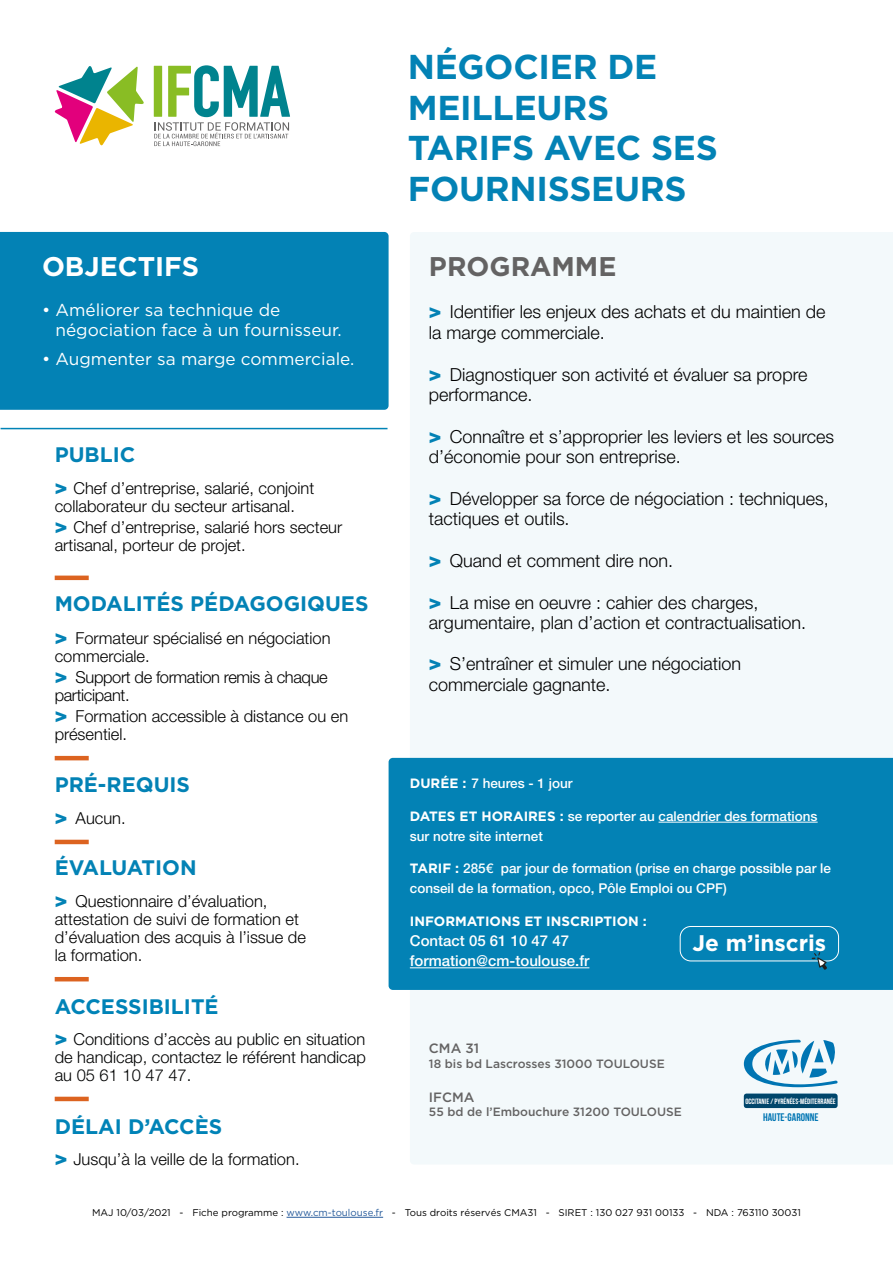
<style>
.page{position:relative;width:893px;height:1263px;background:#fff}
.page>*{position:absolute;margin:0;border:0;box-sizing:border-box;transform-origin:0 0}
.t1{font:700 34.5px/40.5px "Gotham";letter-spacing:-.01em;color:#0382b5}
.t2{font:700 27px "Gotham";color:#fff}
.t3{font:700 27px "Gotham";color:#646363}
.t4{font:700 22.5px "Gotham";color:#fff}
.t5{font:700 21px "Gotham";color:#0382b5}
.t6{font:700 21px "Gotham";color:#0083b7}
.t7{font:300 18px/20.2px "Helvetica Neue LT Pro";color:#000}
.t8{font:17.25px/20.2px "Gotham";color:#fff}
.t9{font:300 16.5px/18px "Helvetica Neue LT Pro";color:#000}
.t10{font:300 16.5px/18px "Helvetica Neue LT Pro";color:#010202;text-align:justify}
.t11{font:300 16.5px/18px "Helvetica Neue LT Pro";letter-spacing:-.025em;color:#000}
.t12{font:500 15px/20.2px "Helvetica Neue LT Pro";color:#fff}
.t13{font:500 13.5px/20.2px "Helvetica Neue LT Pro";color:#fff}
.t14{font:700 13.5px "Gotham";color:#fff}
.t15{font:500 13.5px "Gotham";color:#646363}
.t16{font:500 12px "Gotham";color:#646363}
.t17{font:700 10.95px "Bebas Neue";color:#0075b3}
.t18{font:9.75px "Gotham";color:#000}
.t19{font:700 7.65px "Bebas Neue";color:#fff}
.s1{font-weight:800;font-size:21px;color:#0382b5}
.s2{font-family:"Gotham";font-weight:700}
.s3{color:#275b9b}
</style>
<div class="page">
<div style="left:410px;top:232px;width:483px;height:932px;background:#f3f9fb"></div>
<svg style="left:154px;top:65px;width:136px;height:81px"></svg>
<svg style="left:54px;top:66px;width:90px;height:80px"></svg>
<div style="left:0;top:232px;width:389px;height:178px;background:#0382b5"></div>
<hr style="left:55px;top:1097px;width:34px;height:4px;background:#dc6320">
<hr style="left:55px;top:977px;width:34px;height:4px;background:#dc6320">
<div style="left:389px;top:758px;width:504px;height:232px;background:#0382b5"></div>
<div style="left:410px;top:776px;width:429px;height:190px;background:#0382b5"></div>
<hr style="left:659px;top:822px;width:159px;height:1px;background:#fff">
<hr style="left:410px;top:967px;width:179px;height:1px;background:#fff">
<hr style="left:55px;top:840px;width:34px;height:4px;background:#dc6320">
<hr style="left:55px;top:756px;width:34px;height:4px;background:#dc6320">
<hr style="left:55px;top:576px;width:34px;height:4px;background:#dc6320">
<hr style="left:1px;top:428px;width:386px;height:1px;background:#0083b6">
<div style="left:744px;top:1094px;width:93px;height:14px;background:#00466b;border-radius:3px"></div>
<svg style="left:744px;top:1040px;width:94px;height:47px"></svg>
<hr style="left:287px;top:1217px;width:96px;height:1px;background:#275b9b">
<div style="left:680px;top:926px;width:159px;height:35px;border:1px solid #fff;border-radius:11px"></div>
<svg style="left:812px;top:952px;width:15px;height:17px"></svg>
<h1 class="t1" style="left:408px;top:46px;width:312px">NÉGOCIER DE<br>MEILLEURS<br>TARIFS AVEC SES<br>FOURNISSEURS</h1>
<h2 class="t2" style="left:42px;top:251px;width:159px">OBJECTIFS</h2>
<h2 class="t3" style="left:429px;top:251px;width:189px">PROGRAMME</h2>
<p class="t8" style="left:55px;top:299px;width:288px;text-indent:-13px">• Améliorer sa technique de négociation face à un fournisseur.</p>
<p class="t8" style="left:42px;top:348px;width:314px">• Augmenter sa marge commerciale.</p>
<p class="t5" style="left:55px;top:443px;width:82px">PUBLIC</p>
<p class="t9" style="left:55px;top:479px;width:261px"><span class="s1">&gt;</span> Chef d’entreprise, salarié, conjoint collaborateur du secteur artisanal.</p>
<p class="t9" style="left:55px;top:518px;width:289px"><span class="s1">&gt;</span> Chef d’entreprise, salarié hors secteur artisanal, porteur de projet.</p>
<p class="t5" style="left:55px;top:592px;width:315px">MODALITÉS PÉDAGOGIQUES</p>
<p class="t9" style="left:55px;top:629px;width:277px"><span class="s1">&gt;</span> Formateur spécialisé en négociation commerciale.</p>
<p class="t11" style="left:55px;top:668px;width:274px"><span class="s1">&gt;</span> Support de formation remis à chaque participant.</p>
<p class="t9" style="left:55px;top:707px;width:295px"><span class="s1">&gt;</span> Formation accessible à distance ou en présentiel.</p>
<p class="t5" style="left:55px;top:772px;width:137px">PRÉ-REQUIS</p>
<p class="t9" style="left:55px;top:809px;width:73px"><span class="s1">&gt;</span> Aucun.</p>
<p class="t5" style="left:55px;top:856px;width:144px">ÉVALUATION</p>
<p class="t9" style="left:55px;top:892px;width:253px"><span class="s1">&gt;</span> Questionnaire d’évaluation, attestation de suivi de formation et d’évaluation des acquis à l’issue de la formation.</p>
<p class="t6" style="left:55px;top:993px;width:165px">ACCESSIBILITÉ</p>
<p class="t10" style="left:55px;top:1030px;width:313px"><span class="s1">&gt;</span> Conditions d’accès au public en situation de handicap, contactez le référent handicap au 05 61 10 47 47.</p>
<p class="t6" style="left:55px;top:1112px;width:169px">DÉLAI D’ACCÈS</p>
<p class="t9" style="left:55px;top:1149px;width:246px"><span class="s1">&gt;</span> Jusqu’à la veille de la formation.</p>
<p class="t7" style="left:429px;top:302px;width:398px"><span class="s1">&gt;</span> Identifier les enjeux des achats et du maintien de la marge commerciale.</p>
<p class="t7" style="left:429px;top:364px;width:380px"><span class="s1">&gt;</span> Diagnostiquer son activité et évaluer sa propre performance.</p>
<p class="t7" style="left:429px;top:426px;width:407px"><span class="s1">&gt;</span> Connaître et s’approprier les leviers et les sources d’économie pour son entreprise.</p>
<p class="t7" style="left:429px;top:488px;width:401px"><span class="s1">&gt;</span> Développer sa force de négociation : techniques, tactiques et outils.</p>
<p class="t7" style="left:429px;top:550px;width:246px"><span class="s1">&gt;</span> Quand et comment dire non.</p>
<p class="t7" style="left:429px;top:592px;width:379px"><span class="s1">&gt;</span> La mise en oeuvre : cahier des charges, argumentaire, plan d’action et contractualisation.</p>
<p class="t7" style="left:429px;top:653px;width:314px"><span class="s1">&gt;</span> S’entraîner et simuler une négociation commerciale gagnante.</p>
<p class="t13" style="left:410px;top:773px;width:164px"><span class="s2">DURÉE :</span> 7 heures - 1 jour</p>
<p class="t13" style="left:410px;top:806px;width:409px"><span class="s2">DATES ET HORAIRES :</span> se reporter au calendrier des formations sur notre site internet</p>
<p class="t13" style="left:410px;top:859px;width:423px;line-height:19.5px"><span class="s2">TARIF :</span> 285€ par jour de formation (prise en charge possible par le conseil de la formation, opco, Pôle Emploi ou CPF)</p>
<p class="t14" style="left:410px;top:912px;width:239px">INFORMATIONS ET INSCRIPTION :</p>
<p class="t12" style="left:410px;top:930px;width:181px">Contact 05 61 10 47 47 formation@cm-toulouse.fr</p>
<p class="t4" style="left:692px;top:930px;width:135px">Je m’inscris</p>
<p class="t15" style="left:429px;top:1041px;width:52px">CMA 31</p>
<p class="t16" style="left:429px;top:1056px;width:237px">18 bis bd Lascrosses 31000 TOULOUSE</p>
<p class="t15" style="left:429px;top:1089px;width:47px">IFCMA</p>
<p class="t16" style="left:429px;top:1105px;width:254px">55 bd de l’Embouchure 31200 TOULOUSE</p>
<p class="t19" style="left:745px;top:1097px;width:92px">OCCITANIE / PYRÉNÉES-MÉDITERRANÉE</p>
<p class="t17" style="left:763px;top:1111px;width:57px">HAUTE-GARONNE</p>
<p class="t18" style="left:92px;top:1207px;width:710px">MAJ 10/03/2021 - Fiche programme : <span class="s3">www.cm-toulouse.fr</span> - Tous droits réservés CMA31 - SIRET : 130 027 931 00133 - NDA : 763110 30031</p>
</div>
